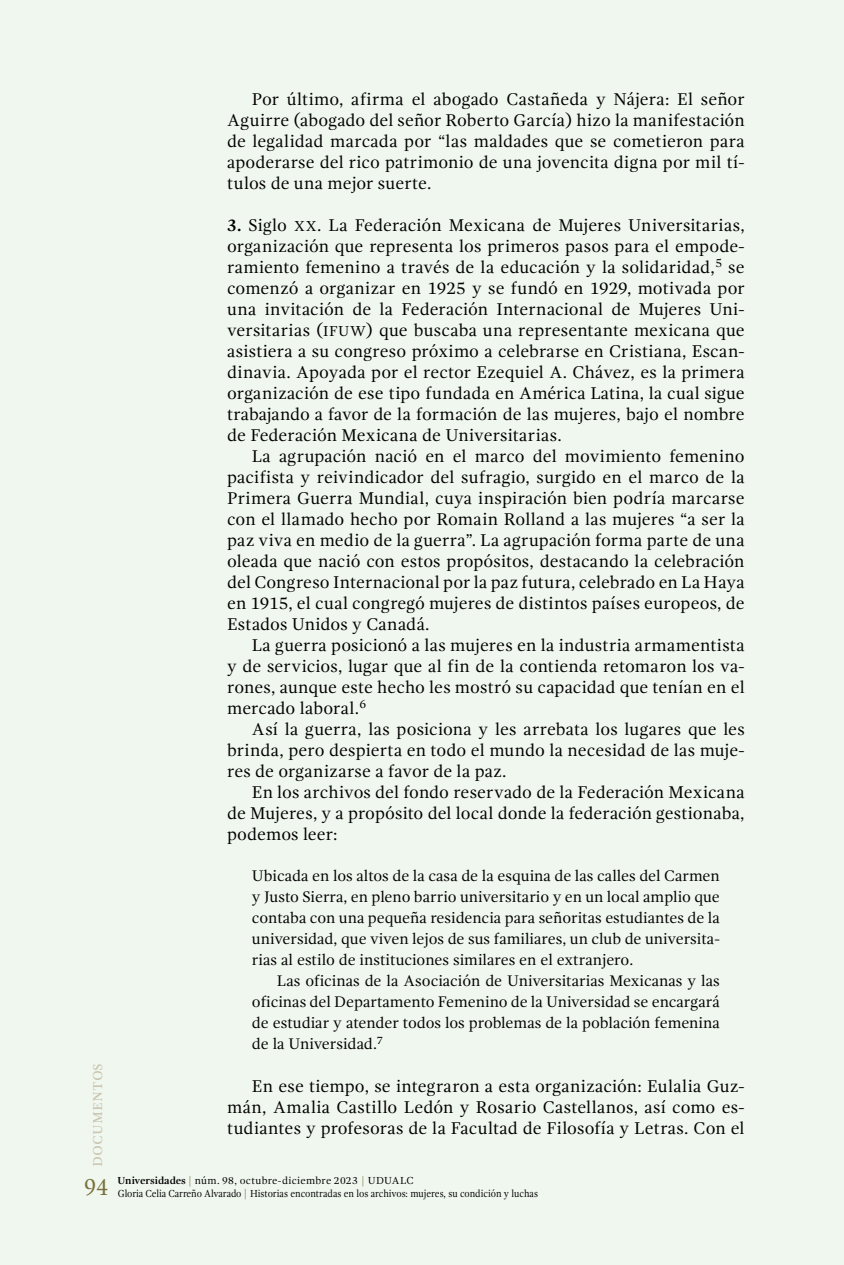
<style>
.page{position:relative;width:844px;height:1265px;background:#fff}
.page>*{position:absolute;margin:0;border:0;box-sizing:border-box;transform-origin:0 0}
.t1{font:24.5px "Gandhi Serif";color:#78703c;scale:.9 1}
.art-cuerpo_de_texto{font:17.5px/21px "Gandhi Serif";letter-spacing:.005em;color:#000;text-align:justify}
.art-1er_parrafo{font:17.5px/21px "Gandhi Serif";letter-spacing:.005em;color:#000;text-align:justify}
.t2{font:17.5px "Gandhi Serif";color:#c9c6b1}
.art-cita{font:15.75px/21px "Gandhi Serif";color:#000;text-align:justify}
.t3{font:10.5px "Gandhi Serif";color:#000;scale:.9 1}
.t4{font:10.5px "Gandhi Serif";color:#000}
.s1{font-weight:700}
.s2{font-size:14.88px}
</style>
<div class="page">
<div style="left:0;top:0;width:843px;height:1265px;background:#f0f7ee"></div>
<p class="t2" style="left:86px;top:1167px;width:106px;rotate:-90deg">documentos</p>
<h1 class="t1" style="left:84px;top:1173px;width:28px">94</h1>
<p class="art-cuerpo_de_texto" style="left:227px;top:89px;width:519px;text-indent:25px">Por último, afirma el abogado Castañeda y Nájera: El señor Aguirre (abogado del señor Roberto García) hizo la manifestación de legalidad marcada por “las maldades que se cometieron para apoderarse del rico patrimonio de una jovencita digna por mil tí&shy;tulos de una mejor suerte.</p>
<p class="art-1er_parrafo" style="left:227px;top:215px;width:519px"><span class="s1">3.</span> Siglo <span class="s2">XX</span>. La Federación Mexicana de Mujeres Universitarias, organización que representa los primeros pasos para el empode&shy;ramiento femenino a través de la educación y la solidaridad,<sup>5</sup> se comenzó a organizar en 1925 y se fundó en 1929, motivada por una invitación de la Federación Internacional de Mujeres Uni&shy;versitarias (<span class="s2">IFUW</span>) que buscaba una representante mexicana que asistiera a su congreso próximo a celebrarse en Cristiana, Escan&shy;dinavia. Apoyada por el rector Ezequiel A. Chávez, es la primera organización de ese tipo fundada en América Latina, la cual sigue trabajando a favor de la formación de las mujeres, bajo el nombre de Federación Mexicana de Universitarias.</p>
<p class="art-cuerpo_de_texto" style="left:227px;top:446px;width:519px;text-indent:25px">La agrupación nació en el marco del movimiento femenino pacifista y reivindicador del sufragio, surgido en el marco de la Primera Guerra Mundial, cuya inspiración bien podría marcarse con el llamado hecho por Romain Rolland a las mujeres “a ser la paz viva en medio de la guerra”. La agrupación forma parte de una oleada que nació con estos propósitos, destacando la celebración del Congreso Internacional por la paz futura, celebrado en La Haya en 1915, el cual congregó mujeres de distintos países europeos, de Estados Unidos y Canadá.</p>
<p class="art-cuerpo_de_texto" style="left:227px;top:635px;width:519px;text-indent:25px">La guerra posicionó a las mujeres en la industria armamentista y de servicios, lugar que al fin de la contienda retomaron los va&shy;rones, aunque este hecho les mostró su capacidad que tenían en el mercado laboral.<sup>6</sup></p>
<p class="art-cuerpo_de_texto" style="left:227px;top:719px;width:519px;text-indent:25px">Así la guerra, las posiciona y les arrebata los lugares que les brinda, pero despierta en todo el mundo la necesidad de las muje&shy;res de organizarse a favor de la paz.</p>
<p class="art-cuerpo_de_texto" style="left:227px;top:782px;width:519px;text-indent:25px">En los archivos del fondo reservado de la Federación Mexicana de Mujeres, y a propósito del local donde la federación gestionaba, podemos leer:</p>
<p class="art-cita" style="left:252px;top:865px;width:469px">Ubicada en los altos de la casa de la esquina de las calles del Carmen y Justo Sierra, en pleno barrio universitario y en un local amplio que contaba con una pequeña residencia para señoritas estudiantes de la universidad, que viven lejos de sus familiares, un club de universita&shy;rias al estilo de instituciones similares en el extranjero.</p>
<p class="art-cita" style="left:252px;top:970px;width:469px;text-indent:25px">Las oficinas de la Asociación de Universitarias Mexicanas y las oficinas del Departamento Femenino de la Universidad se encargará de estudiar y atender todos los problemas de la población femenina de la Universidad.<sup>7</sup></p>
<p class="art-cuerpo_de_texto" style="left:227px;top:1076px;width:519px;text-indent:25px">En ese tiempo, se integraron a esta organización: Eulalia Guz&shy;mán, Amalia Castillo Ledón y Rosario Castellanos, así como es&shy;tudiantes y profesoras de la Facultad de Filosofía y Letras. Con el</p>
<p class="t4" style="left:118px;top:1175px;width:297px"><span class="s1">Universidades</span> núm. 98, octubre-diciembre 2023 UDUALC</p>
<p class="t3" style="left:118px;top:1187px;width:468px">Gloria Celia Carreño Alvarado Historias encontradas en los archivos: mujeres, su condición y luchas</p>
</div>
